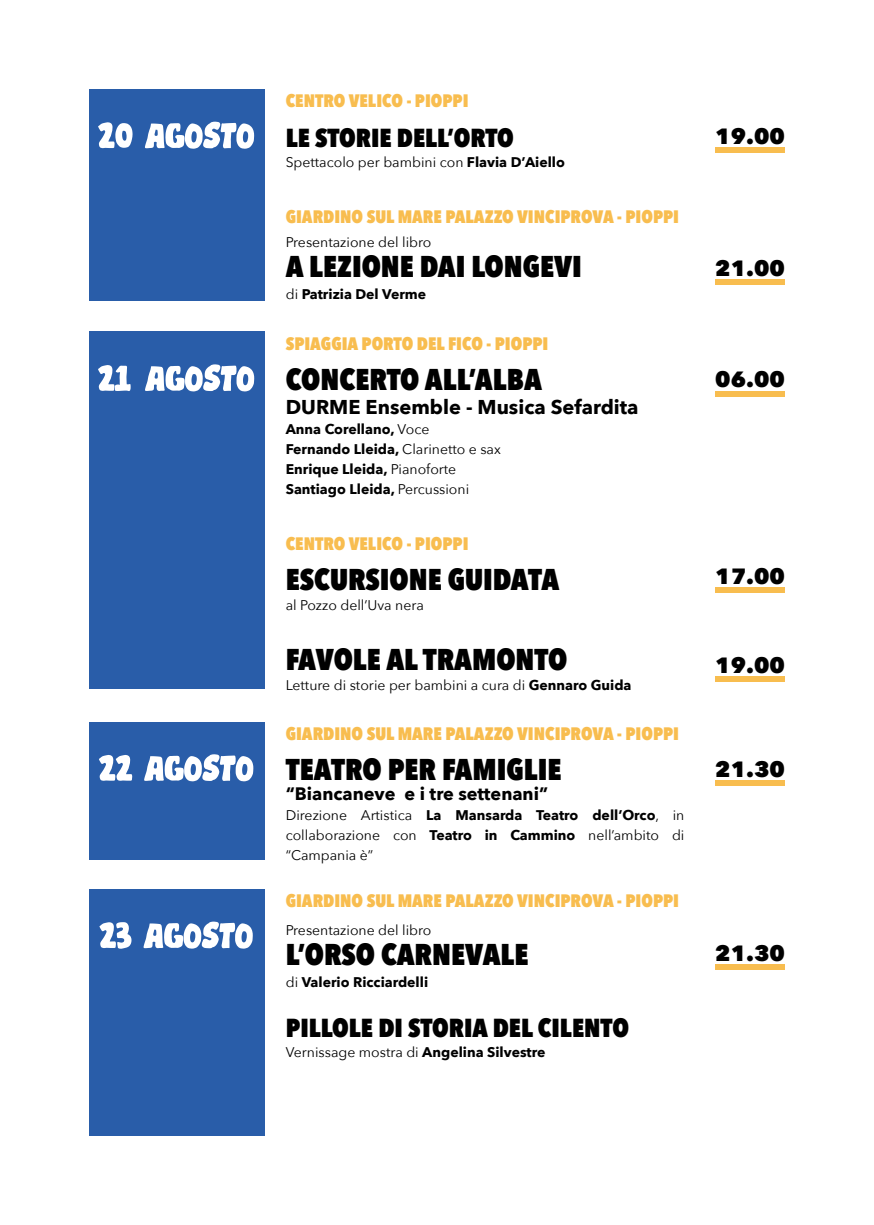
<style>
.page{position:relative;width:874px;height:1225px;background:#fff}
.page>*{position:absolute;margin:0;border:0;box-sizing:border-box;transform-origin:0 0}
.data{font:52px "Paper Works Personal Useonly";color:#fff}
.Titolo{font:800 30px "Avenir Next Condensed";color:#000}
.testo{font:800 30px "Avenir Next Condensed";color:#000}
.Titolo-2{font:800 26px "Avenir Next Condensed";color:#000}
.testo-2{font:800 26px "Avenir Next Condensed";color:#000}
.t1{font:800 22px "Avenir Next";color:#000}
.testo-3{font:700 20px "Avenir Next";color:#000}
.t2{font:800 18px "Avenir Next Condensed";color:#f8bd4f}
.Titolo-3{font:700 18px "Avenir Next";color:#000}
.testo-4{font:14px/20px "Avenir Next";color:#000;text-align:justify}
.testo-5{font:700 14px "Avenir Next";color:#000}
.s1{font-weight:700}
.s2{font-weight:400}
</style>
<div class="page">
<div style="left:89px;top:721px;width:175px;height:138px;background:#295da9"></div>
<div style="left:714px;top:780px;width:70px;height:6px;background:#f8bd4f"></div>
<div style="left:89px;top:889px;width:175px;height:247px;background:#295da9"></div>
<div style="left:714px;top:964px;width:70px;height:5px;background:#f8bd4f"></div>
<div style="left:714px;top:147px;width:70px;height:6px;background:#f8bd4f"></div>
<div style="left:89px;top:89px;width:175px;height:211px;background:#295da9"></div>
<div style="left:714px;top:279px;width:70px;height:6px;background:#f8bd4f"></div>
<div style="left:89px;top:332px;width:175px;height:357px;background:#295da9"></div>
<div style="left:714px;top:391px;width:70px;height:5px;background:#f8bd4f"></div>
<div style="left:714px;top:587px;width:70px;height:6px;background:#f8bd4f"></div>
<div style="left:714px;top:676px;width:70px;height:6px;background:#f8bd4f"></div>
<p class="data" style="left:98px;top:112px;width:158px">20 AGOSTO</p>
<p class="data" style="left:98px;top:354px;width:158px">21 AGOSTO</p>
<p class="data" style="left:99px;top:744px;width:156px">22 AGOSTO</p>
<p class="data" style="left:99px;top:911px;width:155px">23 AGOSTO</p>
<p class="t2" style="left:285px;top:89px;width:184px">CENTRO VELICO - PIOPPI</p>
<p class="testo-2" style="left:285px;top:122px;width:229px">LE STORIE DELL’ORTO</p>
<p class="testo-4" style="left:285px;top:152px;width:280px">Spettacolo per bambini con <span class="s1">Flavia D’Aiello</span></p>
<p class="t2" style="left:285px;top:205px;width:394px">GIARDINO SUL MARE PALAZZO VINCIPROVA - PIOPPI</p>
<p class="testo-4" style="left:285px;top:232px;width:147px">Presentazione del libro</p>
<p class="testo" style="left:285px;top:248px;width:297px">A LEZIONE DAI LONGEVI</p>
<p class="testo-5" style="left:285px;top:282px;width:142px"><span class="s2">di</span> Patrizia Del Verme</p>
<p class="t2" style="left:285px;top:332px;width:264px">SPIAGGIA PORTO DEL FICO - PIOPPI</p>
<p class="testo" style="left:285px;top:360px;width:258px">CONCERTO ALL’ALBA</p>
<p class="testo-3" style="left:285px;top:389px;width:354px">DURME Ensemble - Musica Sefardita</p>
<p class="testo-5" style="left:285px;top:417px;width:145px">Anna Corellano, <span class="s2">Voce</span></p>
<p class="testo-5" style="left:285px;top:437px;width:216px">Fernando Lleida, <span class="s2">Clarinetto e sax</span></p>
<p class="testo-5" style="left:285px;top:457px;width:172px">Enrique Lleida, <span class="s2">Pianoforte</span></p>
<p class="testo-5" style="left:285px;top:477px;width:185px">Santiago Lleida, <span class="s2">Percussioni</span></p>
<p class="t2" style="left:285px;top:532px;width:184px">CENTRO VELICO - PIOPPI</p>
<p class="Titolo" style="left:285px;top:560px;width:275px">ESCURSIONE GUIDATA</p>
<p class="testo-4" style="left:285px;top:594px;width:139px">al Pozzo dell’Uva nera</p>
<p class="Titolo" style="left:285px;top:640px;width:283px">FAVOLE AL TRAMONTO</p>
<p class="testo-4" style="left:285px;top:674px;width:347px">Letture di storie per bambini a cura di <span class="s1">Gennaro Guida</span></p>
<p class="t2" style="left:285px;top:722px;width:394px">GIARDINO SUL MARE PALAZZO VINCIPROVA - PIOPPI</p>
<p class="Titolo" style="left:285px;top:750px;width:277px">TEATRO PER FAMIGLIE</p>
<p class="Titolo-3" style="left:285px;top:778px;width:264px">“Biancaneve e i tre settenani”</p>
<p class="testo-4" style="left:285px;top:804px;width:400px">Direzione Artistica <span class="s1">La Mansarda Teatro dell’Orco</span>, in collaborazione con <span class="s1">Teatro in Cammino</span> nell’ambito di “Campania è”</p>
<p class="t2" style="left:285px;top:889px;width:394px">GIARDINO SUL MARE PALAZZO VINCIPROVA - PIOPPI</p>
<p class="testo-4" style="left:285px;top:919px;width:147px">Presentazione del libro</p>
<p class="testo" style="left:285px;top:935px;width:244px">L’ORSO CARNEVALE</p>
<p class="testo-5" style="left:285px;top:970px;width:144px"><span class="s2">di</span> Valerio Ricciardelli</p>
<p class="Titolo-2" style="left:285px;top:1011px;width:344px">PILLOLE DI STORIA DEL CILENTO</p>
<p class="testo-4" style="left:285px;top:1041px;width:261px">Vernissage mostra di <span class="s1">Angelina Silvestre</span></p>
<p class="t1" style="left:715px;top:123px;width:71px">19.00</p>
<p class="t1" style="left:715px;top:254px;width:71px">21.00</p>
<p class="t1" style="left:715px;top:366px;width:71px">06.00</p>
<p class="t1" style="left:715px;top:562px;width:71px">17.00</p>
<p class="t1" style="left:715px;top:651px;width:71px">19.00</p>
<p class="t1" style="left:715px;top:756px;width:71px">21.30</p>
<p class="t1" style="left:715px;top:939px;width:71px">21.30</p>
</div>
